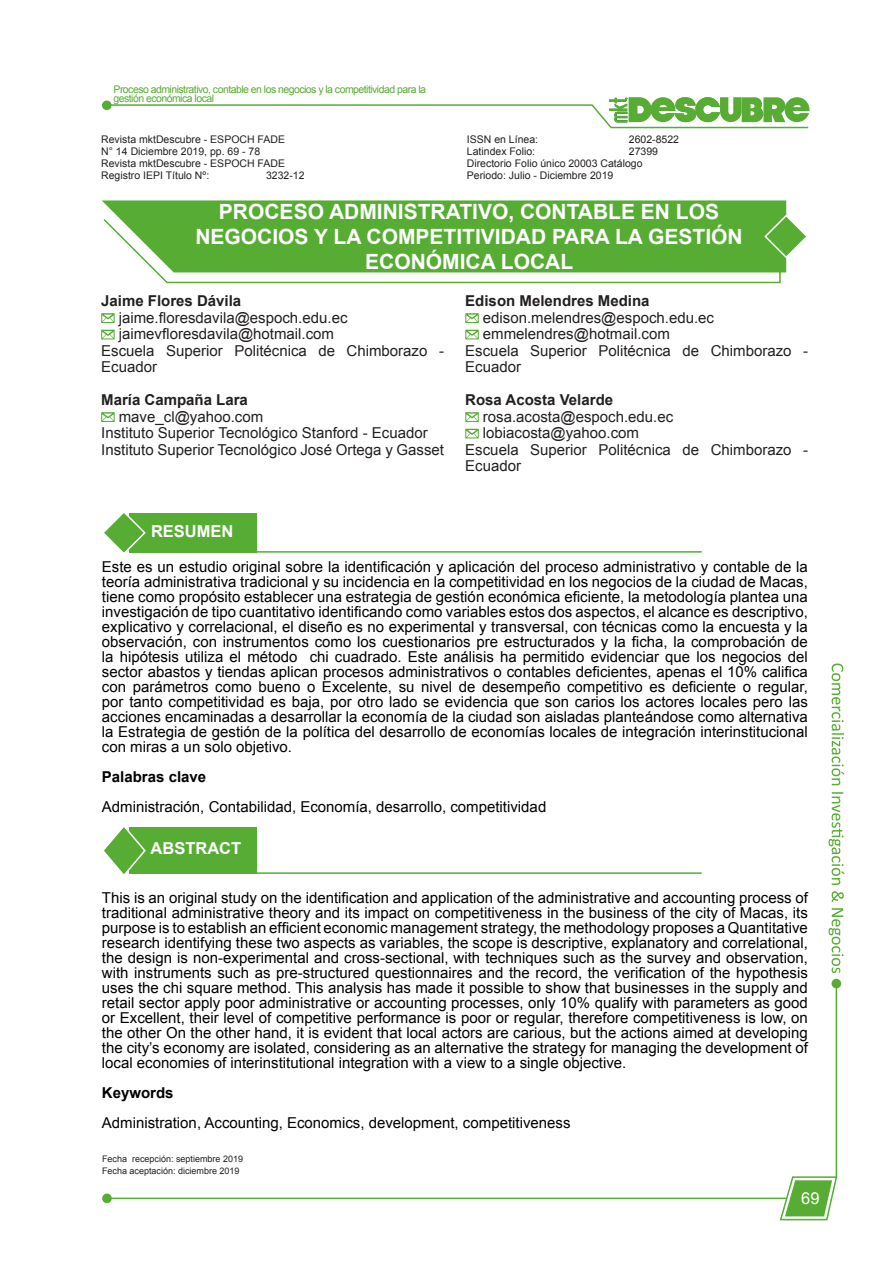
<style>
.page{position:relative;width:893px;height:1263px;background:#fff}
.page>*{position:absolute;margin:0;border:0;box-sizing:border-box;transform-origin:0 0}
.t1{font:700 21px/25.2px "Arial";color:#fff;text-align:center}
.t2{font:700 16.5px "Arial";color:#fff}
.t3{font:16.5px "Arial";color:#fff}
.t4{font:15px/15px "Arial";color:#000001;text-align:justify}
.t5{font:15px/15px "Arial";color:#000;text-align:justify}
.t6{font:15px/16.5px "Arial";color:#231f20}
.t7{font:700 15px "Arial";color:#231f20}
.t8{font:700 15px "Arial";color:#000001}
.t9{font:700 15px "Arial";color:#000}
.t10{font:10.5px "Arial";color:#231f20}
.t11{font:10.5px/9px "Arial";letter-spacing:-.05em;color:#57ad33}
.t12{font:9px "Arial";color:#231f20}
</style>
<div class="page">
<hr style="left:105px;top:1197px;width:682px;height:2px;background:#57ad33">
<hr style="left:836px;top:983px;width:1px;height:195px;background:#57ad33">
<svg style="left:779px;top:1175px;width:59px;height:46px"></svg>
<div style="left:102px;top:1193px;width:10px;height:10px;background:#57ad33;border-radius:50%"></div>
<div style="left:831px;top:979px;width:10px;height:9px;background:#57ad33;border-radius:50%"></div>
<svg style="left:828px;top:663px;width:16px;height:310px"></svg>
<svg style="left:106px;top:97px;width:704px;height:32px"></svg>
<div style="left:102px;top:100px;width:10px;height:10px;background:#57ad33;border-radius:50%"></div>
<hr style="left:225px;top:551px;width:477px;height:2px;background:#57ad33">
<div style="left:130px;top:513px;width:127px;height:39px;background:#57ad33"></div>
<svg style="left:104px;top:513px;width:43px;height:40px"></svg>
<hr style="left:225px;top:872px;width:477px;height:2px;background:#57ad33">
<div style="left:130px;top:828px;width:127px;height:46px;background:#57ad33"></div>
<svg style="left:104px;top:827px;width:43px;height:47px"></svg>
<svg style="left:155px;top:272px;width:626px;height:12px"></svg>
<div style="left:102px;top:200px;width:684px;height:72px;background:#57ad33"></div>
<svg style="left:763px;top:213px;width:43px;height:46px"></svg>
<svg style="left:101px;top:313px;width:14px;height:10px"></svg>
<svg style="left:101px;top:330px;width:14px;height:9px"></svg>
<svg style="left:101px;top:412px;width:14px;height:10px"></svg>
<svg style="left:465px;top:313px;width:14px;height:10px"></svg>
<svg style="left:465px;top:330px;width:14px;height:9px"></svg>
<svg style="left:465px;top:412px;width:14px;height:10px"></svg>
<svg style="left:465px;top:429px;width:14px;height:9px"></svg>
<p class="t11" style="left:114px;top:85px;width:314px">Proceso administrativo, contable en los negocios y la competitividad para la gestión económica local</p>
<p class="t10" style="left:101px;top:133px;width:185px">Revista mktDescubre - ESPOCH FADE</p>
<p class="t10" style="left:101px;top:145px;width:161px">N° 14 Diciembre 2019, pp. 69 - 78</p>
<p class="t10" style="left:101px;top:157px;width:185px">Revista mktDescubre - ESPOCH FADE</p>
<p class="t10" style="left:101px;top:169px;width:110px">Registro IEPI Título Nº:</p>
<p class="t10" style="left:266px;top:169px;width:40px">3232-12</p>
<p class="t10" style="left:467px;top:133px;width:73px">ISSN en Línea:</p>
<p class="t10" style="left:629px;top:133px;width:52px">2602-8522</p>
<p class="t10" style="left:467px;top:145px;width:70px">Latindex Folio:</p>
<p class="t10" style="left:629px;top:145px;width:31px">27399</p>
<p class="t10" style="left:467px;top:157px;width:177px">Directorio Folio único 20003 Catálogo</p>
<p class="t10" style="left:467px;top:169px;width:148px">Periodo: Julio - Diciembre 2019</p>
<p class="t1" style="left:195px;top:199px;width:549px">PROCESO ADMINISTRATIVO, CONTABLE EN LOS<br>NEGOCIOS Y LA COMPETITIVIDAD PARA LA GESTIÓN<br>ECONÓMICA LOCAL</p>
<p class="t7" style="left:101px;top:291px;width:142px">Jaime Flores Dávila</p>
<p class="t6" style="left:119px;top:310px;width:230px">jaime.floresdavila@espoch.edu.ec</p>
<p class="t6" style="left:119px;top:326px;width:217px">jaimevfloresdavila@hotmail.com</p>
<p class="t6" style="left:101px;top:343px;width:344px">Escuela Superior Politécnica de Chimborazo -<br>Ecuador</p>
<p class="t7" style="left:101px;top:390px;width:148px">María Campaña Lara</p>
<p class="t6" style="left:119px;top:409px;width:146px">mave_cl@yahoo.com</p>
<p class="t6" style="left:101px;top:425px;width:328px">Instituto Superior Tecnológico Stanford - Ecuador</p>
<p class="t6" style="left:101px;top:442px;width:344px">Instituto Superior Tecnológico José Ortega y Gasset</p>
<p class="t7" style="left:465px;top:291px;width:186px">Edison Melendres Medina</p>
<p class="t6" style="left:483px;top:310px;width:233px">edison.melendres@espoch.edu.ec</p>
<p class="t6" style="left:483px;top:326px;width:188px">emmelendres@hotmail.com</p>
<p class="t6" style="left:465px;top:343px;width:344px">Escuela Superior Politécnica de Chimborazo -<br>Ecuador</p>
<p class="t7" style="left:465px;top:390px;width:149px">Rosa Acosta Velarde</p>
<p class="t6" style="left:483px;top:409px;width:192px">rosa.acosta@espoch.edu.ec</p>
<p class="t6" style="left:483px;top:425px;width:158px">lobiacosta@yahoo.com</p>
<p class="t6" style="left:465px;top:442px;width:344px">Escuela Superior Politécnica de Chimborazo -<br>Ecuador</p>
<p class="t2" style="left:151px;top:520px;width:84px">RESUMEN</p>
<p class="t4" style="left:102px;top:560px;width:707px">Este es un estudio original sobre la identificación y aplicación del proceso administrativo y contable de la teoría administrativa tradicional y su incidencia en la competitividad en los negocios de la ciudad de Macas, tiene como propósito establecer una estrategia de gestión económica eficiente, la metodología plantea una investigación de tipo cuantitativo identificando como variables estos dos aspectos, el alcance es descriptivo, explicativo y correlacional, el diseño es no experimental y transversal, con técnicas como la encuesta y la observación, con instrumentos como los cuestionarios pre estructurados y la ficha, la comprobación de la hipótesis utiliza el método chi cuadrado. Este análisis ha permitido evidenciar que los negocios del sector abastos y tiendas aplican procesos administrativos o contables deficientes, apenas el 10% califica con parámetros como bueno o Excelente, su nivel de desempeño competitivo es deficiente o regular, por tanto competitividad es baja, por otro lado se evidencia que son carios los actores locales pero las acciones encaminadas a desarrollar la economía de la ciudad son aisladas planteándose como alternativa la Estrategia de gestión de la política del desarrollo de economías locales de integración interinstitucional con miras a un solo objetivo.</p>
<p class="t8" style="left:102px;top:767px;width:106px">Palabras clave</p>
<p class="t4" style="left:102px;top:800px;width:446px">Administración, Contabilidad, Economía, desarrollo, competitividad</p>
<p class="t2" style="left:151px;top:838px;width:92px">ABSTRACT</p>
<p class="t5" style="left:102px;top:890px;width:707px">This is an original study on the identification and application of the administrative and accounting process of traditional administrative theory and its impact on competitiveness in the business of the city of Macas, its purpose is to establish an efficient economic management strategy, the methodology proposes a Quantitative research identifying these two aspects as variables, the scope is descriptive, explanatory and correlational, the design is non-experimental and cross-sectional, with techniques such as the survey and observation, with instruments such as pre-structured questionnaires and the record, the verification of the hypothesis uses the chi square method. This analysis has made it possible to show that businesses in the supply and retail sector apply poor administrative or accounting processes, only 10% qualify with parameters as good or Excellent, their level of competitive performance is poor or regular, therefore competitiveness is low, on the other On the other hand, it is evident that local actors are carious, but the actions aimed at developing the city’s economy are isolated, considering as an alternative the strategy for managing the development of local economies of interinstitutional integration with a view to a single objective.</p>
<p class="t9" style="left:102px;top:1082px;width:73px">Keywords</p>
<p class="t5" style="left:102px;top:1115px;width:470px">Administration, Accounting, Economics, development, competitiveness</p>
<p class="t12" style="left:102px;top:1152px;width:143px">Fecha recepción: septiembre 2019</p>
<p class="t12" style="left:102px;top:1164px;width:139px">Fecha aceptación: diciembre 2019</p>
<p class="t3" style="left:801px;top:1187px;width:20px">69</p>
</div>
